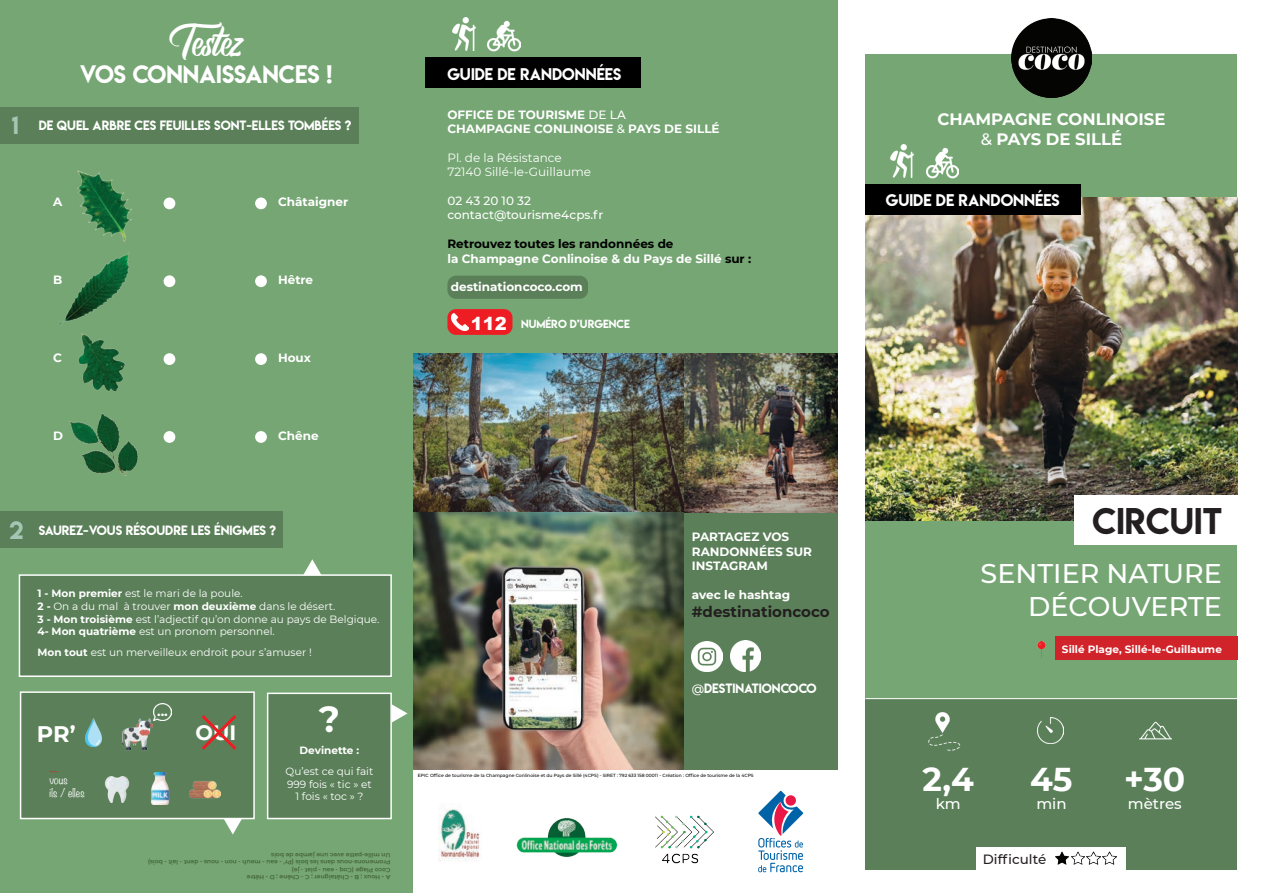
<style>
.page{position:relative;width:1263px;height:893px;background:#fff}
.page>*{position:absolute;margin:0;border:0;box-sizing:border-box;transform-origin:0 0}
.t1{font:40.5px "Brightsome";color:#fff}
.t2{font:700 36px "Montserrat";color:#fff}
.t3{font:700 33px "Montserrat";color:#fff}
.t4{font:33px "Lemon Milk";color:#231f20}
.t5{font:500 27px/32.4px "Montserrat";color:#fff;text-align:right}
.t6{font:22.5px "Lemon Milk";color:#fff}
.t7{font:700 22.5px "Montserrat";color:#fff}
.t8{font:22.5px "Lemon Milk";color:#a3c7b3}
.t9{font:700 20.85px "Montserrat";color:#fff}
.t10{font:700 16.5px/19.8px "Montserrat";color:#fff;text-align:center}
.t11{font:15px "Lemon Milk";color:#fff}
.t12{font:700 15px "Montserrat";color:#231f20}
.t13{font:500 15px "Montserrat";color:#fff}
.t14{font:700 13.65px "Montserrat";color:#fff}
.t15{font:500 13.35px "Montserrat";color:#231f20}
.t16{font:700 12px/14.4px "Montserrat";color:#fff}
.t17{font:12px "Lemon Milk";color:#fff}
.t18{font:12px/14.4px "Montserrat";color:#fff}
.t19{font:500 12px/14.4px "Montserrat";color:#fff}
.t20{font:10.5px/12.6px "Montserrat";color:#fff}
.t21{font:700 10.5px "Montserrat";color:#fff}
.t22{font:10.5px "Lemon Milk";color:#fff}
.t23{font:300 10.5px/12.6px "Noteworthy";color:#fff}
.t24{font:300 10.5px "Noteworthy";color:#ee1d23}
.t25{font:600 6px/7.2px "Montserrat";color:#446439}
.t26{font:500 4.5px "Montserrat";color:#000}
.s1{font-weight:500}
.s2{color:#000}
.s3{font-family:"Arial";font-weight:900;font-size:18px}
.s4{font-size:22.5px;color:#a3c7b3}
.s5{font-weight:700}
.s6{font-family:"Montserrat";font-weight:500}
</style>
<div class="page">
<div style="left:866px;top:54px;width:371px;height:816px;background:#75a673"></div>
<img style="left:866px;top:197px;width:371px;height:324px">
<img style="left:1012px;top:19px;width:79px;height:79px">
<div style="left:866px;top:699px;width:371px;height:171px;background:#5b8059"></div>
<div style="left:976px;top:848px;width:150px;height:23px;background:#fff"></div>
<div style="left:866px;top:184px;width:215px;height:31px;background:#000"></div>
<div style="left:1074px;top:495px;width:167px;height:50px;background:#fff"></div>
<img style="left:926px;top:147px;width:33px;height:32px">
<img style="left:890px;top:145px;width:24px;height:32px">
<img style="left:1038px;top:717px;width:25px;height:26px">
<img style="left:1140px;top:721px;width:31px;height:19px">
<img style="left:1055px;top:851px;width:13px;height:14px">
<img style="left:1071px;top:851px;width:13px;height:14px">
<img style="left:1087px;top:851px;width:13px;height:14px">
<img style="left:1103px;top:851px;width:13px;height:14px">
<div style="left:412px;top:0;width:426px;height:770px;background:#75a673"></div>
<img style="left:413px;top:353px;width:271px;height:417px">
<div style="left:684px;top:512px;width:154px;height:258px;background:#5b8059"></div>
<div style="left:447px;top:276px;width:141px;height:23px;background:#5b8059;border-radius:9px"></div>
<div style="left:425px;top:57px;width:216px;height:31px;background:#000"></div>
<img style="left:488px;top:20px;width:32px;height:32px">
<img style="left:452px;top:18px;width:24px;height:32px">
<div style="left:447px;top:309px;width:65px;height:26px;background:#ee1d23;border-radius:9px"></div>
<img style="left:451px;top:313px;width:18px;height:17px">
<img style="left:684px;top:353px;width:154px;height:159px">
<hr style="left:866px;top:698px;width:371px;height:1px;background:#fff">
<img style="left:928px;top:712px;width:33px;height:39px">
<img style="left:692px;top:641px;width:30px;height:31px">
<img style="left:730px;top:640px;width:31px;height:31px">
<div style="left:0;top:0;width:412px;height:893px;background:#75a673"></div>
<div style="left:164px;top:197px;width:11px;height:12px;background:#fff;border-radius:50%"></div>
<div style="left:164px;top:275px;width:11px;height:12px;background:#fff;border-radius:50%"></div>
<div style="left:164px;top:353px;width:11px;height:12px;background:#fff;border-radius:50%"></div>
<div style="left:164px;top:431px;width:11px;height:12px;background:#fff;border-radius:50%"></div>
<div style="left:255px;top:197px;width:12px;height:12px;background:#fff;border-radius:50%"></div>
<div style="left:255px;top:275px;width:12px;height:12px;background:#fff;border-radius:50%"></div>
<div style="left:255px;top:353px;width:12px;height:12px;background:#fff;border-radius:50%"></div>
<div style="left:255px;top:431px;width:12px;height:12px;background:#fff;border-radius:50%"></div>
<div style="left:0;top:107px;width:358px;height:37px;background:#5b8059"></div>
<img style="left:59px;top:252px;width:70px;height:73px">
<img style="left:78px;top:333px;width:47px;height:58px">
<img style="left:69px;top:413px;width:69px;height:63px">
<img style="left:77px;top:170px;width:55px;height:72px">
<div style="left:0;top:512px;width:283px;height:36px;background:#5b8059"></div>
<div style="left:19px;top:574px;width:373px;height:103px;background:#5b8059;border:2px solid #fff"></div>
<svg style="left:303px;top:559px;width:19px;height:16px"></svg>
<div style="left:20px;top:691px;width:235px;height:128px;background:#5b8059;border:2px solid #fff"></div>
<img style="left:85px;top:719px;width:17px;height:27px">
<img style="left:122px;top:718px;width:32px;height:32px">
<img style="left:104px;top:776px;width:26px;height:27px">
<img style="left:151px;top:772px;width:19px;height:33px">
<img style="left:190px;top:781px;width:30px;height:18px">
<img style="left:154px;top:703px;width:17px;height:18px">
<svg style="left:201px;top:715px;width:36px;height:35px"></svg>
<div style="left:267px;top:693px;width:125px;height:126px;background:#5b8059;border:2px solid #fff"></div>
<svg style="left:224px;top:818px;width:18px;height:16px"></svg>
<svg style="left:391px;top:704px;width:16px;height:19px"></svg>
<div style="left:1055px;top:636px;width:182px;height:24px;background:#d1232a"></div>
<img style="left:1037px;top:641px;width:9px;height:16px">
<img style="left:438px;top:806px;width:42px;height:55px">
<img style="left:517px;top:818px;width:101px;height:39px">
<img style="left:655px;top:815px;width:58px;height:49px">
<svg style="left:758px;top:791px;width:45px;height:81px"></svg>
<div style="left:785px;top:795px;width:11px;height:11px;background:#ea1846;border-radius:50%"></div>
<h3 class="t8" style="left:12px;top:109px;width:8px">1</h3>
<h1 class="t1" style="left:169px;top:14px;width:76px">Testez</h1>
<h3 class="t6" style="left:80px;top:58px;width:254px">VOS CONNAISSANCES !</h3>
<p class="t17" style="left:39px;top:117px;width:314px">DE QUEL ARBRE CES FEUILLES SONT-ELLES TOMBÉES ?</p>
<p class="t16" style="left:53px;top:194px;width:11px">A</p>
<p class="t16" style="left:278px;top:194px;width:72px">Châtaigner</p>
<p class="t16" style="left:53px;top:272px;width:11px">B</p>
<p class="t16" style="left:278px;top:272px;width:37px">Hêtre</p>
<p class="t16" style="left:53px;top:350px;width:10px">C</p>
<p class="t16" style="left:53px;top:428px;width:11px">D</p>
<p class="t16" style="left:278px;top:350px;width:34px">Houx</p>
<p class="t16" style="left:278px;top:428px;width:42px">Chêne</p>
<h3 class="t11" style="left:447px;top:63px;width:175px">GUIDE DE RANDONNÉES</h3>
<p class="t16" style="left:447px;top:107px;width:274px">OFFICE DE TOURISME <span class="s1">DE LA<br></span>CHAMPAGNE CONLINOISE <span class="s1">&amp;</span> PAYS DE SILLÉ</p>
<p class="t18" style="left:447px;top:150px;width:145px">Pl. de la Résistance<br>72140 Sillé-le-Guillaume</p>
<p class="t19" style="left:447px;top:193px;width:157px">02 43 20 10 32 contact@tourisme4cps.fr</p>
<p class="t16" style="left:447px;top:236px;width:305px"><span class="s2">Retrouvez toutes les randonnées de<br></span>la Champagne Conlinoise &amp; du Pays de Sillé <span class="s2">sur :</span></p>
<p class="t16" style="left:451px;top:279px;width:133px">destinationcoco.com</p>
<p class="t22" style="left:471px;top:316px;width:161px"><span class="s3">112</span> NUMÉRO D’URGENCE</p>
<p class="t17" style="left:10px;top:522px;width:268px"><span class="s4">2</span> SAUREZ-VOUS RÉSOUDRE LES ÉNIGMES ?</p>
<p class="t20" style="left:38px;top:587px;width:343px"><span class="s5">1 - Mon premier</span> est le mari de la poule.<br><span class="s5">2 -</span> On a du mal à trouver <span class="s5">mon deuxième</span> dans le désert.<br><span class="s5">3 - Mon troisième</span> est l’adjectif qu’on donne au pays de Belgique.<br><span class="s5">4- Mon quatrième</span> est un pronom personnel.</p>
<p class="t20" style="left:38px;top:646px;width:276px"><span class="s5">Mon tout</span> est un merveilleux endroit pour s’amuser !</p>
<h3 class="t7" style="left:37px;top:718px;width:40px">PR’</h3>
<p class="t24" style="left:50px;top:758px;width:10px">.....</p>
<p class="t23" style="left:50px;top:774px;width:37px">vous<br>ils / elles</p>
<h3 class="t14" style="left:157px;top:701px;width:12px">...</h3>
<h3 class="t9" style="left:196px;top:718px;width:42px">OUI</h3>
<h2 class="t2" style="left:319px;top:693px;width:23px">?</h2>
<p class="t21" style="left:300px;top:743px;width:61px">Devinette :</p>
<p class="t20" style="left:286px;top:765px;width:89px;text-align:center">Qu’est ce qui fait<br>999 fois « tic » et<br>1 fois « toc » ?</p>
<p class="t25" style="left:390px;top:881px;width:244px;rotate:-180deg">A - Houx ; B - Châtaigner ; C - Chêne ; D - Hêtre<br>Coco Plage (Coq - eau - plat - je)<br>Promenons-nous dans les bois (Pr’ - eau - meuh - non - nous - dent - lait - bois)<br>Un mille-patte avec une jambe de bois</p>
<p class="t16" style="left:692px;top:529px;width:122px">PARTAGEZ VOS<br>RANDONNÉES SUR<br>INSTAGRAM</p>
<p class="t16" style="left:692px;top:587px;width:100px">avec le hashtag</p>
<h3 class="t12" style="left:692px;top:601px;width:139px">#destinationcoco</h3>
<p class="t17" style="left:692px;top:680px;width:126px"><span class="s6">@</span>DESTINATIONCOCO</p>
<p class="t26" style="left:418px;top:772px;width:337px">EPIC Office de tourisme de la Champagne Conlinoise et du Pays de Sillé (4CPS) - SIRET : 792 633 158 00011 - Création : Office de tourisme de la 4CPS</p>
<h3 class="t10" style="left:937px;top:108px;width:230px">CHAMPAGNE CONLINOISE <span class="s1">&amp;</span> PAYS DE SILLÉ</h3>
<h3 class="t11" style="left:886px;top:190px;width:175px">GUIDE DE RANDONNÉES</h3>
<h3 class="t4" style="left:1092px;top:497px;width:131px">CIRCUIT</h3>
<h3 class="t5" style="left:981px;top:556px;width:243px">SENTIER NATURE<br>DÉCOUVERTE</h3>
<p class="t21" style="left:1062px;top:641px;width:161px">Sillé Plage, Sillé-le-Guillaume</p>
<h3 class="t3" style="left:922px;top:756px;width:53px">2,4</h3>
<h3 class="t13" style="left:936px;top:793px;width:26px">km</h3>
<h3 class="t3" style="left:1030px;top:756px;width:44px">45</h3>
<h3 class="t13" style="left:1036px;top:793px;width:32px">min</h3>
<p class="t15" style="left:983px;top:850px;width:65px">Difficulté</p>
<h3 class="t3" style="left:1124px;top:756px;width:63px">+30</h3>
<h3 class="t13" style="left:1128px;top:793px;width:55px">mètres</h3>
</div>
